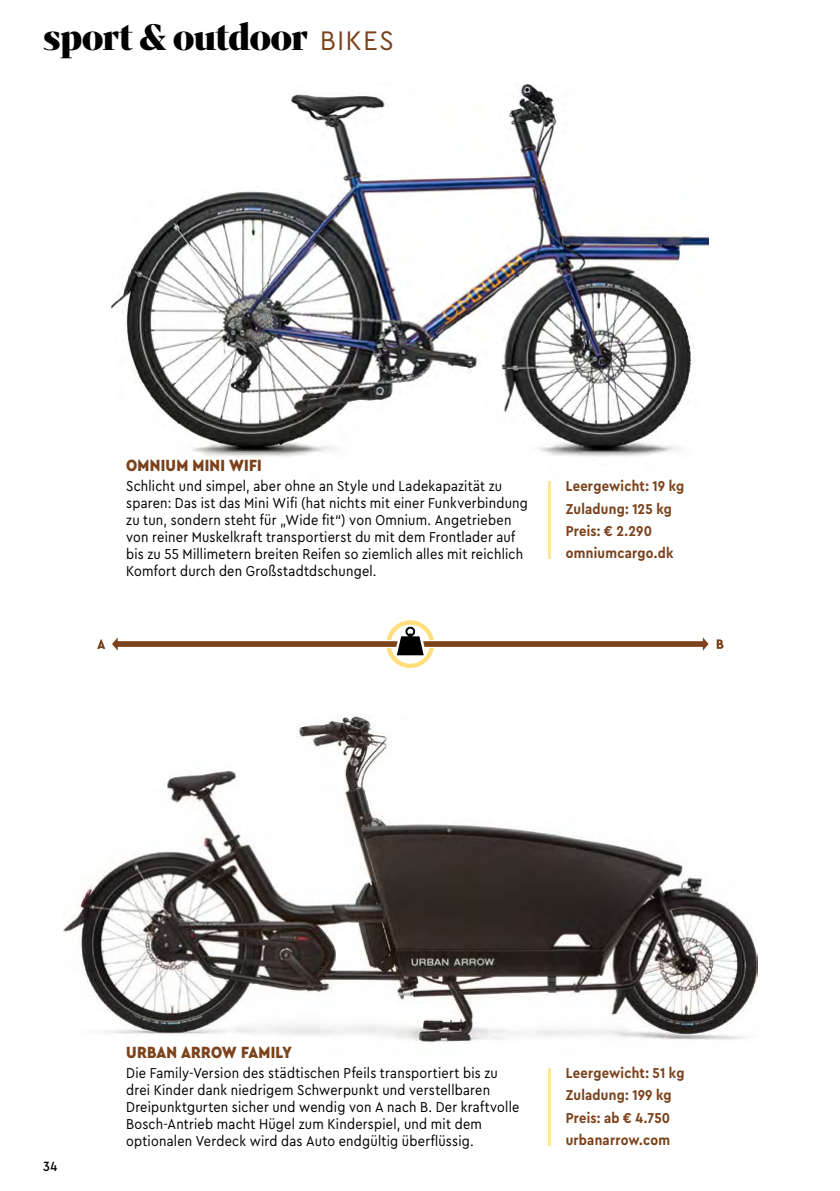
<style>
.page{position:relative;width:840px;height:1191px;background:#fff}
.page>*{position:absolute;margin:0;border:0;box-sizing:border-box;transform-origin:0 0}
.t1{font:900 39.6px "Mixta Sharp Alt";letter-spacing:-.03em;color:#000}
.t2{font:900 17px "Cera Compact Pro";letter-spacing:.015em;color:#7b421b}
.t3{font:15px/17px "Cera Compact Pro";letter-spacing:.015em;color:#000}
.t4{font:700 15px/22.2px "Cera Compact Pro";letter-spacing:.015em;color:#7b421b}
.t5{font:500 14px "Cera Compact Pro";color:#000}
.s1{font-family:"Cera Compact Pro";font-weight:400;font-size:28.2px;color:#7b421b}
</style>
<div class="page">
<img style="left:63px;top:715px;width:693px;height:329px">
<hr style="left:548px;top:1067px;width:2px;height:78px;background:#ffe698">
<img style="left:112px;top:84px;width:596px;height:373px">
<hr style="left:548px;top:481px;width:2px;height:78px;background:#ffe698">
<svg style="left:112px;top:620px;width:596px;height:48px"></svg>
<svg style="left:97px;top:639px;width:8px;height:10px"></svg>
<svg style="left:716px;top:639px;width:7px;height:10px"></svg>
<h1 class="t1" style="left:43px;top:14px;width:351px">sport &amp; outdoor <span class="s1">BIKES</span></h1>
<p class="t2" style="left:126px;top:454px;width:137px">OMNIUM MINI WIFI</p>
<p class="t3" style="left:126px;top:477px;width:403px">Schlicht und simpel, aber ohne an Style und Ladekapazität zu sparen: Das ist das Mini Wifi (hat nichts mit einer Funkverbindung zu tun, sondern steht für „Wide fit“) von Omnium. Angetrieben von reiner Muskelkraft transportierst du mit dem Frontlader auf bis zu 55 Millimetern breiten Reifen so ziemlich alles mit reichlich Komfort durch den Großstadtdschungel.</p>
<p class="t4" style="left:565px;top:474px;width:120px">Leergewicht: 19 kg<br>Zuladung: 125 kg<br>Preis: € 2.290 omniumcargo.dk</p>
<p class="t5" style="left:43px;top:1157px;width:16px">34</p>
<p class="t2" style="left:126px;top:1040px;width:167px">URBAN ARROW FAMILY</p>
<p class="t3" style="left:126px;top:1063px;width:394px">Die Family-Version des städtischen Pfeils transportiert bis zu drei Kinder dank niedrigem Schwerpunkt und verstellbaren Dreipunktgurten sicher und wendig von A nach B. Der kraftvolle Bosch-Antrieb macht Hügel zum Kinderspiel, und mit dem optionalen Verdeck wird das Auto endgültig überflüssig.</p>
<p class="t4" style="left:565px;top:1061px;width:120px">Leergewicht: 51 kg<br>Zuladung: 199 kg<br>Preis: ab € 4.750 urbanarrow.com</p>
</div>
